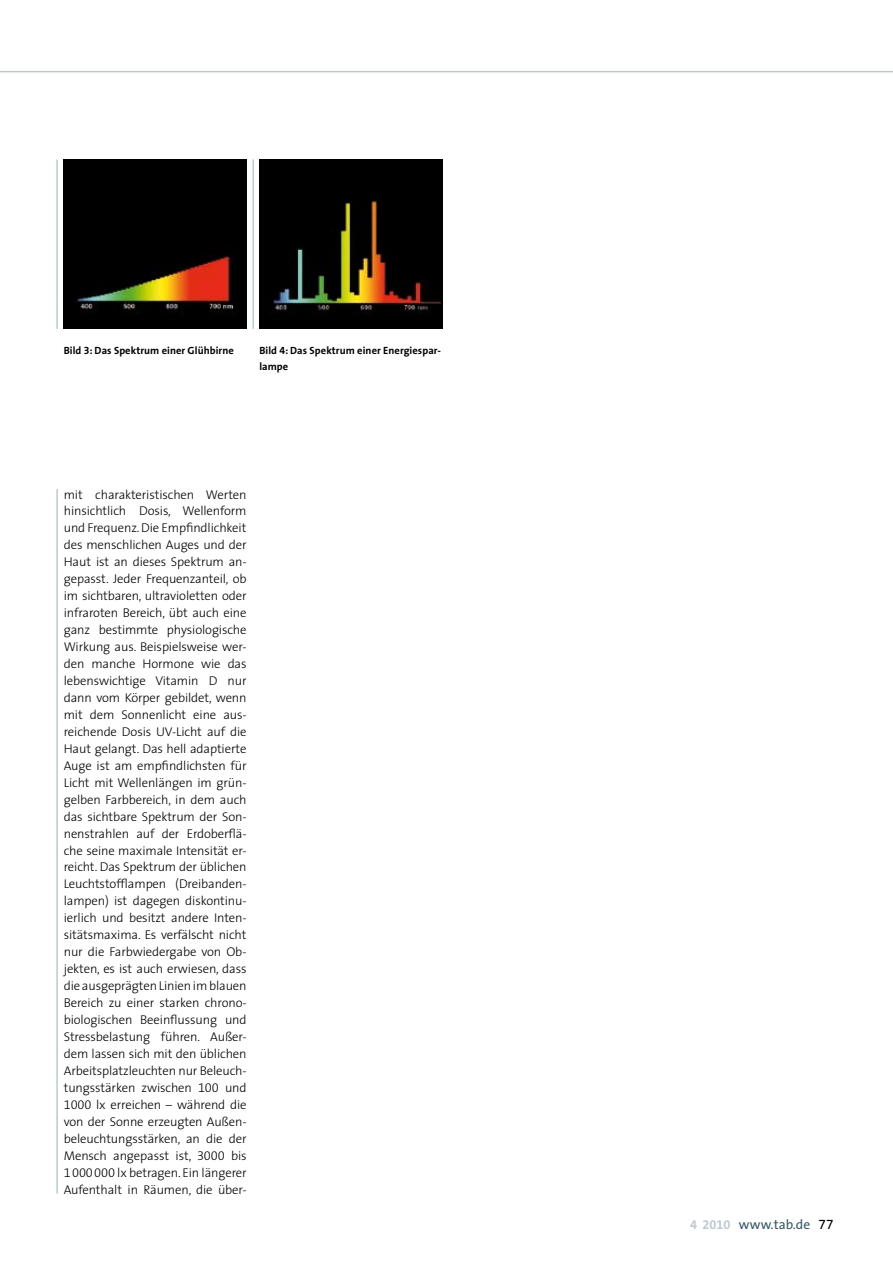
<style>
.page{position:relative;width:893px;height:1263px;background:#fff}
.page>*{position:absolute;margin:0;border:0;box-sizing:border-box;transform-origin:0 0}
.t1{font:13.5px "The Sans";color:#395865}
.t2{font:300 12.75px/17px "The Sans";letter-spacing:-.01em;color:#000;text-align:justify}
.t3{font:700 10.5px/16.2px "The Sans";letter-spacing:.005em;color:#000}
.s1{font-family:"The Sans Bold Expert";font-weight:400}
.s2{font-family:"The Sans Light Expert";font-weight:400}
.s3{font-family:"The Sans Bold Expert";font-size:12.75px;color:#bec9cf}
.s4{font-family:"The Sans Expert";color:#000}
</style>
<div class="page">
<hr style="left:0;top:71px;width:893px;height:1px;background:#bec9cf">
<img style="left:64px;top:159px;width:183px;height:170px">
<hr style="left:56px;top:159px;width:2px;height:170px;background:#bec9cf">
<img style="left:259px;top:159px;width:183px;height:170px">
<hr style="left:252px;top:159px;width:2px;height:170px;background:#bec9cf">
<hr style="left:56px;top:489px;width:2px;height:704px;background:#bec9cf">
<p class="t3" style="left:64px;top:342px;width:172px">Bild <span class="s1">3</span>: Das Spektrum einer Glühbirne</p>
<p class="t3" style="left:259px;top:342px;width:183px">Bild <span class="s1">4</span>: Das Spektrum einer Energiespar&shy;lampe</p>
<p class="t2" style="left:64px;top:486px;width:184px">mit charakteristischen Werten hinsichtlich Dosis, Wellenform und Frequenz. Die Empfindlichkeit des menschlichen Auges und der Haut ist an dieses Spektrum an&shy;gepasst. Jeder Frequenzanteil, ob im sichtbaren, ultravioletten oder infraroten Bereich, übt auch eine ganz bestimmte physiologische Wirkung aus. Beispielsweise wer&shy;den manche Hormone wie das lebenswichtige Vitamin D nur dann vom Körper gebildet, wenn mit dem Sonnenlicht eine aus&shy;reichende Dosis UV-Licht auf die Haut gelangt. Das hell adaptierte Auge ist am empfindlichsten für Licht mit Wellenlängen im grün&shy;gelben Farbbereich, in dem auch das sichtbare Spektrum der Son&shy;nenstrahlen auf der Erdoberflä&shy;che seine maximale Intensität er&shy;reicht. Das Spektrum der üblichen Leuchtstofflampen (Dreibanden&shy;lampen) ist dagegen diskontinu&shy;ierlich und besitzt andere Inten&shy;sitätsmaxima. Es verfälscht nicht nur die Farbwiedergabe von Ob&shy;jekten, es ist auch erwiesen, dass die ausgeprägten Linien im blauen Bereich zu einer starken chrono&shy;biologischen Beeinflussung und Stressbelastung führen. Außer&shy;dem lassen sich mit den üblichen Arbeitsplatzleuchten nur Beleuch&shy;tungsstärken zwischen <span class="s2">100</span> und <span class="s2">1000</span> lx erreichen – während die von der Sonne erzeugten Außen&shy;beleuchtungsstärken, an die der Mensch angepasst ist, <span class="s2">3000</span> bis <span class="s2">1000000</span> lx betragen. Ein längerer Aufenthalt in Räumen, die über-</p>
<p class="t1" style="left:690px;top:1215px;width:145px"><span class="s3">4 2010</span> www.tab.de <span class="s4">77</span></p>
</div>
